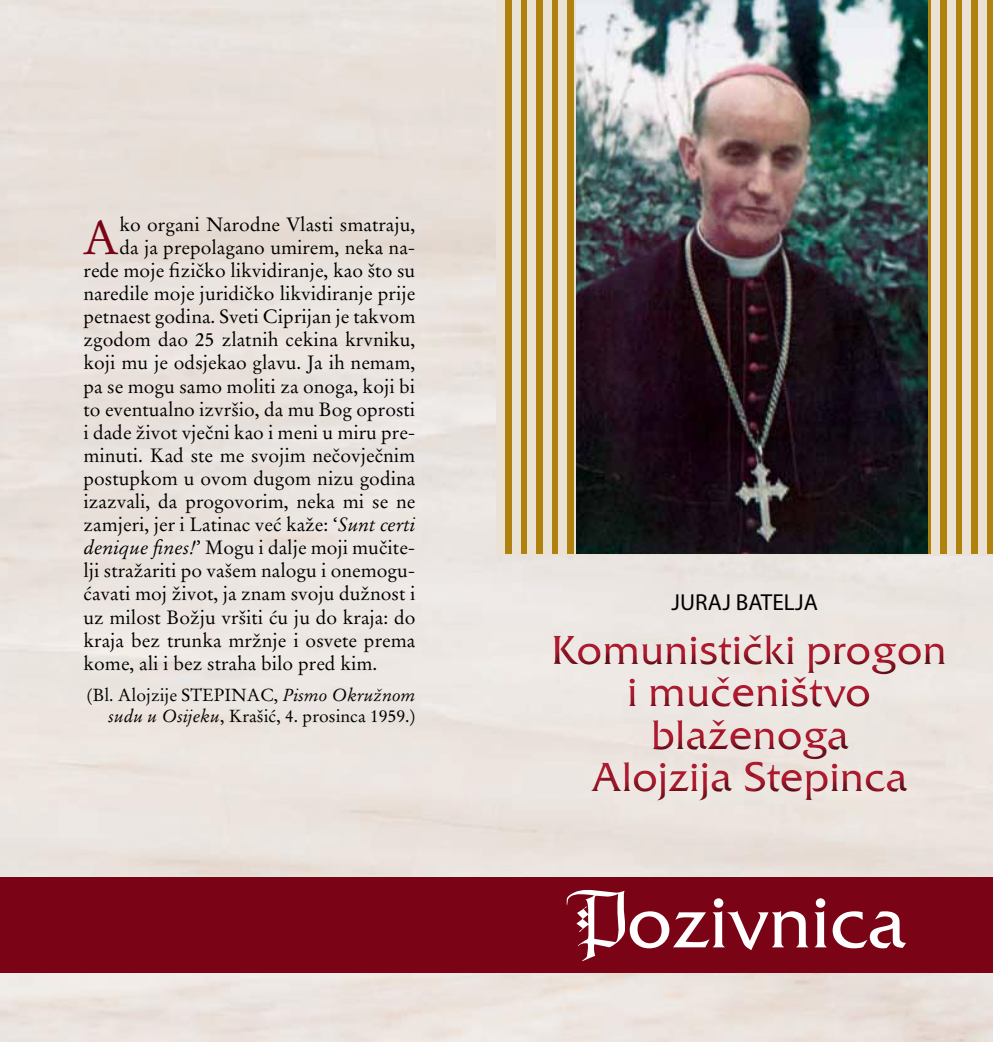
<style>
.page{position:relative;width:993px;height:1042px;background:#fff}
.page>*{position:absolute;margin:0;border:0;box-sizing:border-box;transform-origin:0 0}
.t1{font:71.92px "Friz Quadrata Com";color:#fff}
.t2{font:47.43px "Stempel Garamond LT Pro";color:#7b0316}
.t3{font:40.77px/42.4px "Friz Quadrata Com";color:#b11a2e;text-align:center}
.t4{font:23.28px "Myriad Pro";color:#000}
.t5{font:19.25px "Stempel Garamond LT Pro";color:#000}
.t6{font:17.5px/21px "Stempel Garamond LT Pro";color:#000;text-align:right}
.s1{font-style:italic}
.s2{font-family:"Diamond Gothic"}
</style>
<div class="page">
<img style="left:0;top:0;width:992px;height:1042px">
<div style="left:0;top:876px;width:992px;height:96px;background:#7b0316"></div>
<div style="left:541px;top:623px;width:411px;height:186px;background:#ede6e2"></div>
<div style="left:544px;top:626px;width:412px;height:187px;background:#000;opacity:.75"></div>
<svg style="left:504px;top:0;width:488px;height:554px;background:#b58f2c"></svg>
<div style="left:496px;top:0;width:8px;height:554px;background:#e9e2d5"></div>
<div style="left:512px;top:0;width:8px;height:554px;background:#e9e2d5"></div>
<div style="left:527px;top:0;width:8px;height:554px;background:#e9e2d5"></div>
<div style="left:543px;top:0;width:8px;height:554px;background:#e9e2d5"></div>
<div style="left:558px;top:0;width:8px;height:554px;background:#e9e2d5"></div>
<div style="left:574px;top:0;width:8px;height:554px;background:#e9e2d5"></div>
<div style="left:931px;top:0;width:8px;height:554px;background:#e9e2d5"></div>
<div style="left:946px;top:0;width:8px;height:554px;background:#e9e2d5"></div>
<div style="left:962px;top:0;width:8px;height:554px;background:#e9e2d5"></div>
<div style="left:977px;top:0;width:8px;height:554px;background:#e9e2d5"></div>
<img style="left:576px;top:0;width:351px;height:554px">
<h2 class="t2" style="left:82px;top:207px;width:38px">A</h2>
<p class="t5" style="left:119px;top:212px;width:297px">ko organi Narodne Vlasti smatraju,</p>
<p class="t5" style="left:119px;top:235px;width:297px">da ja prepolagano umirem, neka na-</p>
<p class="t5" style="left:83px;top:258px;width:333px">rede moje fizičko likvidiranje, kao što su</p>
<p class="t5" style="left:83px;top:281px;width:333px">naredile moje juridičko likvidiranje prije</p>
<p class="t5" style="left:83px;top:304px;width:333px">petnaest godina. Sveti Ciprijan je takvom</p>
<p class="t5" style="left:83px;top:327px;width:333px">zgodom dao 25 zlatnih cekina krvniku,</p>
<p class="t5" style="left:83px;top:350px;width:333px">koji mu je odsjekao glavu. Ja ih nemam,</p>
<p class="t5" style="left:83px;top:373px;width:333px">pa se mogu samo moliti za onoga, koji bi</p>
<p class="t5" style="left:83px;top:397px;width:333px">to eventualno izvršio, da mu Bog oprosti</p>
<p class="t5" style="left:83px;top:420px;width:333px">i dade život vječni kao i meni u miru pre-</p>
<p class="t5" style="left:83px;top:443px;width:333px">minuti. Kad ste me svojim nečovječnim</p>
<p class="t5" style="left:83px;top:466px;width:333px">postupkom u ovom dugom nizu godina</p>
<p class="t5" style="left:83px;top:489px;width:333px">izazvali, da progovorim, neka mi se ne</p>
<p class="t5" style="left:83px;top:512px;width:333px">zamjeri, jer i Latinac već kaže: ‘<span class="s1">Sunt certi</span></p>
<p class="t5" style="left:83px;top:535px;width:333px"><span class="s1">denique fines!</span>’ Mogu i dalje moji mučite-</p>
<p class="t5" style="left:83px;top:558px;width:333px">lji stražariti po vašem nalogu i onemogu-</p>
<p class="t5" style="left:83px;top:581px;width:333px">ćavati moj život, ja znam svoju dužnost i</p>
<p class="t5" style="left:83px;top:604px;width:333px">uz milost Božju vršiti ću ju do kraja: do</p>
<p class="t5" style="left:83px;top:628px;width:333px">kraja bez trunka mržnje i osvete prema</p>
<p class="t5" style="left:83px;top:651px;width:295px">kome, ali i bez straha bilo pred kim.</p>
<p class="t6" style="left:87px;top:684px;width:330px">(Bl. Alojzije STEPINAC, <span class="s1">Pismo Okružnom sudu u Osijeku</span>, Krašić, 4. prosinca 1959.)</p>
<p class="t4" style="left:671px;top:588px;width:148px">JURAJ BATELJA</p>
<h3 class="t3" style="left:551px;top:628px;width:397px">Komunistički progon i mučeništvo blaženoga<br>Alojzija Stepinca</h3>
<h1 class="t1" style="left:566px;top:878px;width:342px"><span class="s2">P</span>ozivnica</h1>
</div>
